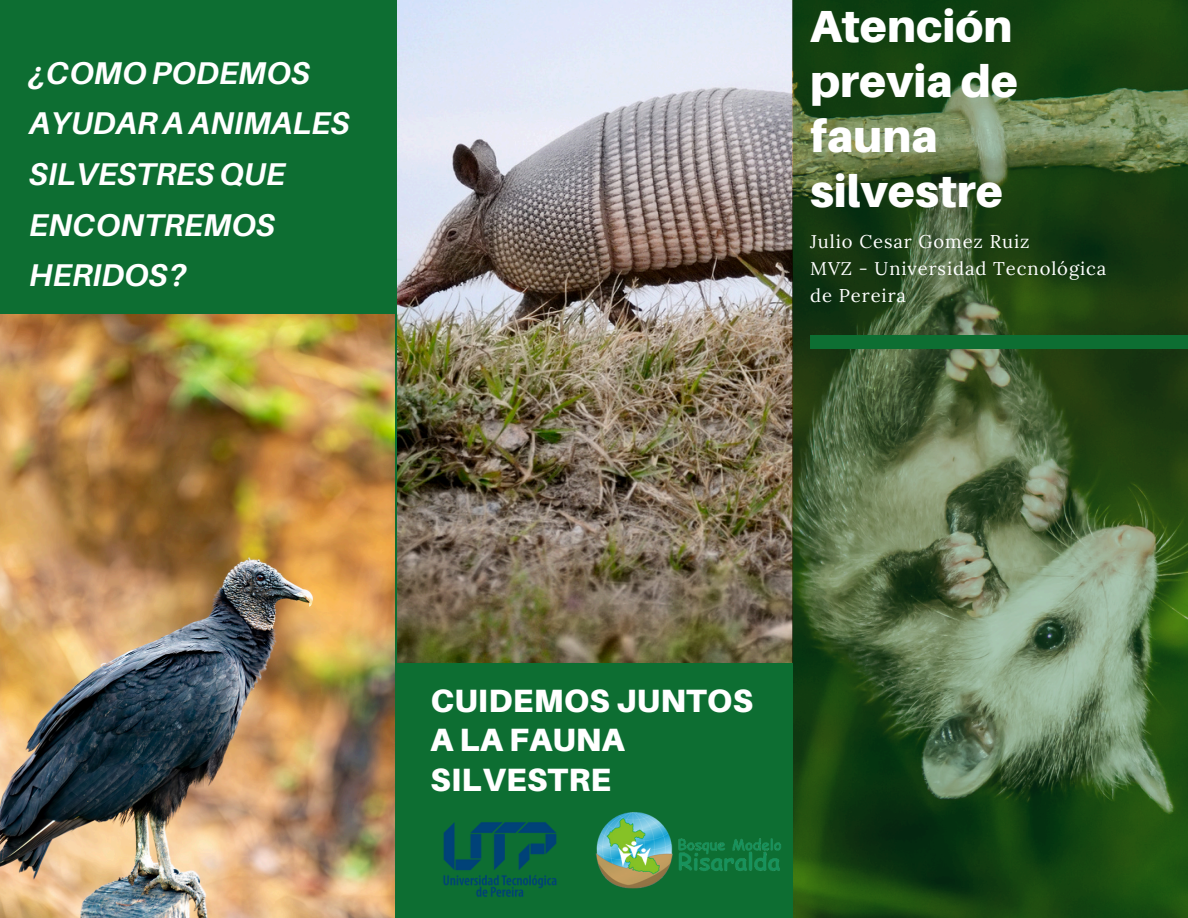
<style>
.page{position:relative;width:1188px;height:918px;background:#fff}
.page>*{position:absolute;margin:0;border:0;box-sizing:border-box;transform-origin:0 0}
.t1{font:900 45px/55.2px "Aileron";color:#fff}
.t2{font:900 32.25px/39.3px "Aileron";letter-spacing:.01em;color:#fff}
.t3{font:italic 700 31.5px/50.7px "Aileron";color:#fff}
.t4{font:18.45px/27px "Lora";letter-spacing:.05em;color:#fff}
</style>
<div class="page">
<img style="left:397px;top:0;width:396px;height:663px">
<img style="left:793px;top:0;width:395px;height:918px">
<div style="left:0;top:0;width:397px;height:918px;background:#0d6e32"></div>
<div style="left:396px;top:663px;width:397px;height:255px;background:#0d6e32"></div>
<div style="left:810px;top:335px;width:378px;height:14px;background:#0d6e32"></div>
<img style="left:0;top:315px;width:395px;height:603px">
<img style="left:443px;top:822px;width:114px;height:75px">
<img style="left:595px;top:812px;width:186px;height:77px">
<p class="t3" style="left:29px;top:47px;width:322px">¿COMO PODEMOS<br>AYUDAR A ANIMALES<br>SILVESTRES QUE<br>ENCONTREMOS<br>HERIDOS?</p>
<p class="t1" style="left:810px;top:-2px;width:209px">Atención previa de fauna silvestre</p>
<h2 class="t4" style="left:810px;top:228px;width:221px">Julio Cesar Gomez Ruiz</h2>
<p class="t4" style="left:810px;top:255px;width:298px">MVZ - Universidad Tecnológica de Pereira</p>
<p class="t2" style="left:431px;top:680px;width:324px">CUIDEMOS JUNTOS<br>A LA FAUNA<br>SILVESTRE</p>
</div>
